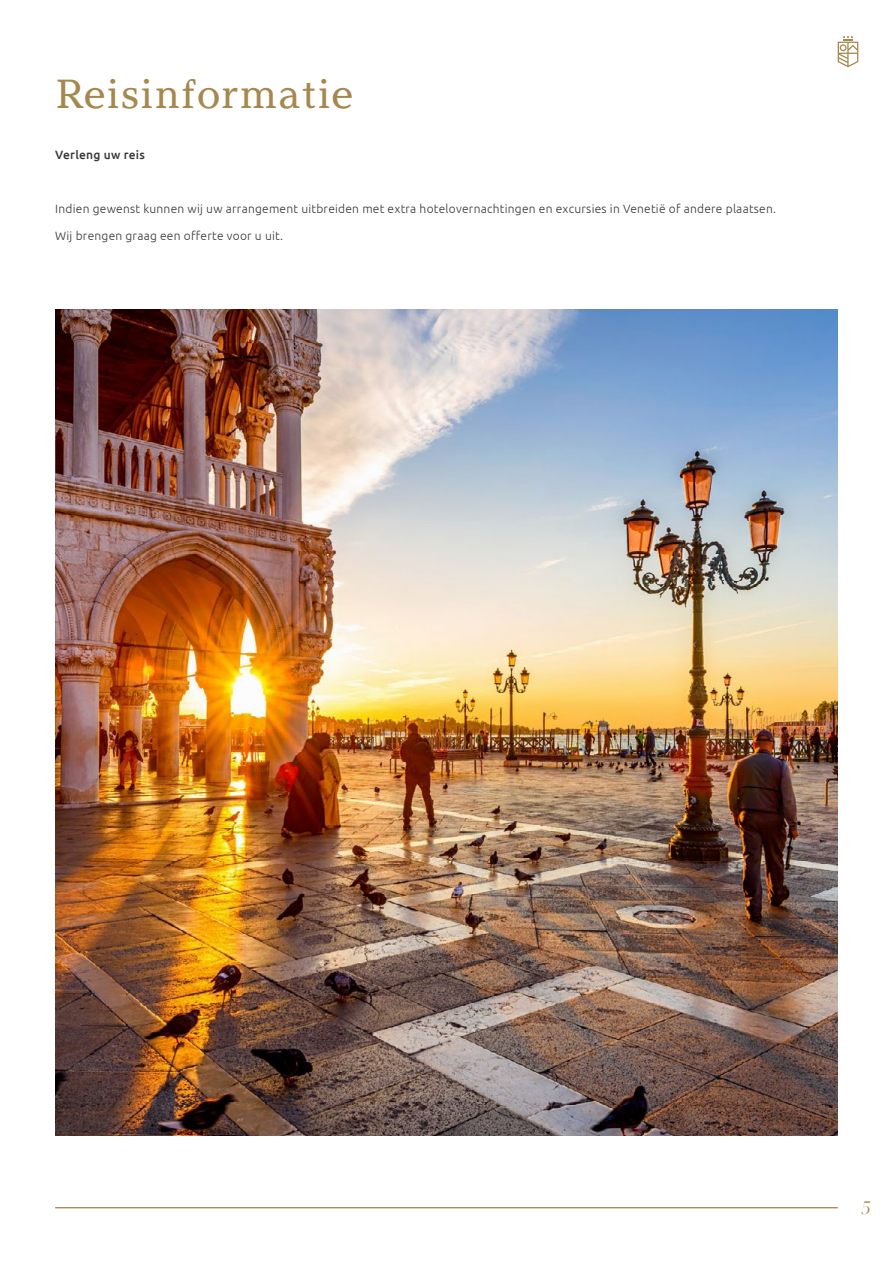
<style>
.page{position:relative;width:893px;height:1263px;background:#fff}
.page>*{position:absolute;margin:0;border:0;box-sizing:border-box;transform-origin:0 0}
.t1{font:40.5px "Argesta Text";color:#a5884e}
.t2{font:italic 18px "Argesta Hairline";color:#a5884e}
.t3{font:300 12px "Ubuntu";letter-spacing:.02em;color:#383837}
.t4{font:500 12px "Ubuntu";letter-spacing:.02em;color:#383837}
</style>
<div class="page">
<svg style="left:838px;top:36px;width:20px;height:31px"></svg>
<hr style="left:55px;top:1207px;width:783px;height:1px;background:#a5884e">
<img style="left:55px;top:309px;width:783px;height:826px">
<h1 class="t1" style="left:55px;top:69px;width:300px">Reisinformatie</h1>
<p class="t4" style="left:55px;top:147px;width:91px">Verleng uw reis</p>
<p class="t3" style="left:55px;top:201px;width:722px">Indien gewenst kunnen wij uw arrangement uitbreiden met extra hotelovernachtingen en excursies in Venetië of andere plaatsen.</p>
<p class="t3" style="left:55px;top:228px;width:229px">Wij brengen graag een offerte voor u uit.</p>
<h2 class="t2" style="left:860px;top:1197px;width:12px">5</h2>
</div>
